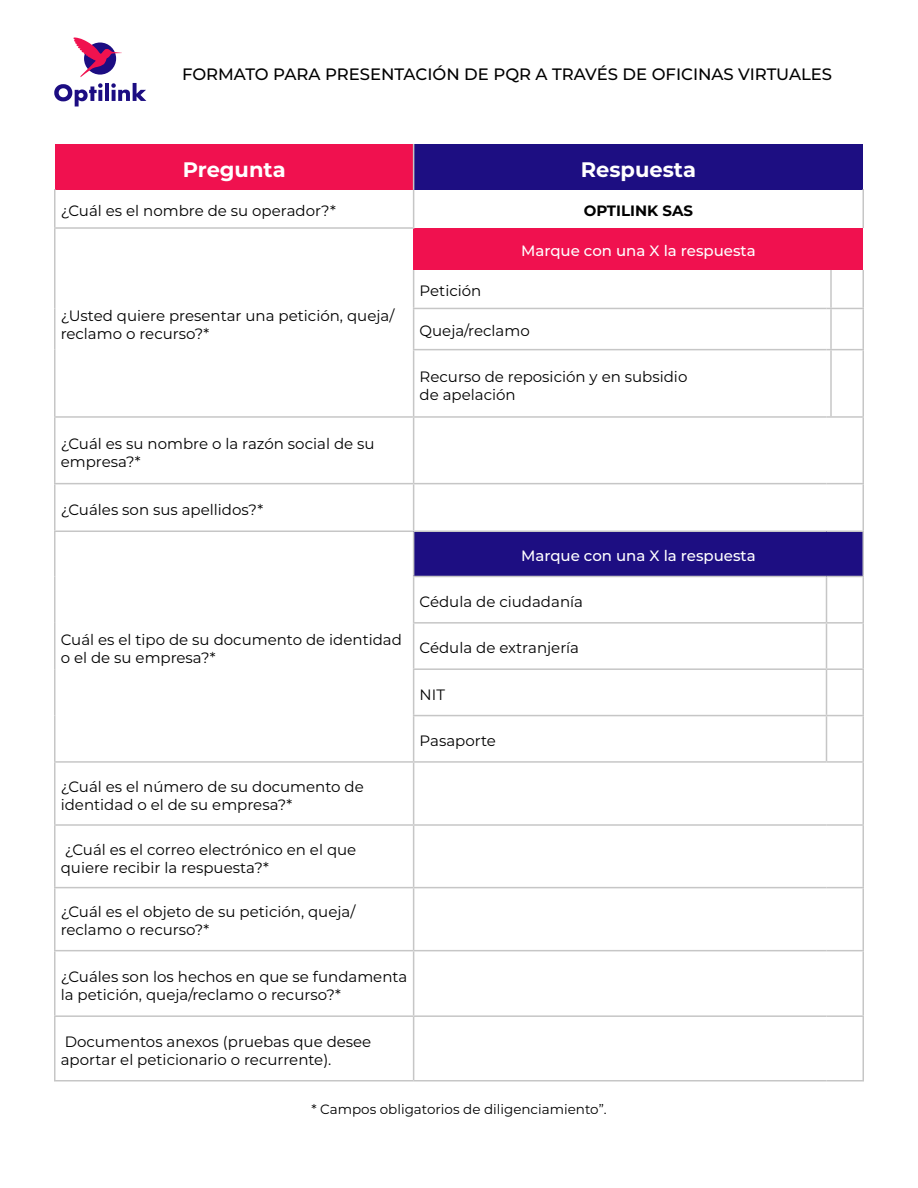
<style>
.page{position:relative;width:918px;height:1188px;background:#fff}
.page>*{position:absolute;margin:0;border:0;box-sizing:border-box;transform-origin:0 0}
.t1{font:700 21px "Montserrat";color:#fff}
.t2{font:500 16.5px "Montserrat";color:#000}
.t3{font:15px/18px "Montserrat";color:#000}
.t4{font:500 15px "Montserrat";color:#fff}
.t5{font:700 15px "Montserrat";color:#000}
.t6{font:13.5px "Montserrat";color:#000}
</style>
<div class="page">
<div style="left:55px;top:144px;width:359px;height:45px;background:#f0114f"></div>
<div style="left:414px;top:144px;width:449px;height:45px;background:#1d0e82"></div>
<div style="left:414px;top:228px;width:449px;height:42px;background:#f0114f"></div>
<div style="left:414px;top:531px;width:449px;height:45px;background:#1d0e82"></div>
<hr style="left:413px;top:144px;width:1px;height:45px;background:#c6c6c6">
<hr style="left:54px;top:189px;width:2px;height:38px;background:#c6c6c6">
<hr style="left:413px;top:189px;width:1px;height:38px;background:#c6c6c6">
<hr style="left:862px;top:189px;width:2px;height:39px;background:#c6c6c6">
<hr style="left:54px;top:227px;width:360px;height:2px;background:#c6c6c6">
<hr style="left:54px;top:229px;width:2px;height:41px;background:#c6c6c6">
<hr style="left:54px;top:270px;width:2px;height:38px;background:#c6c6c6">
<hr style="left:54px;top:308px;width:2px;height:42px;background:#c6c6c6">
<hr style="left:54px;top:350px;width:2px;height:66px;background:#c6c6c6">
<hr style="left:54px;top:416px;width:359px;height:2px;background:#c6c6c6">
<hr style="left:54px;top:418px;width:2px;height:65px;background:#c6c6c6">
<hr style="left:413px;top:418px;width:1px;height:65px;background:#c6c6c6">
<hr style="left:862px;top:418px;width:2px;height:65px;background:#c6c6c6">
<hr style="left:54px;top:483px;width:360px;height:1px;background:#c6c6c6">
<hr style="left:54px;top:484px;width:2px;height:47px;background:#c6c6c6">
<hr style="left:414px;top:483px;width:413px;height:1px;background:#c6c6c6">
<hr style="left:413px;top:484px;width:1px;height:47px;background:#c6c6c6">
<hr style="left:831px;top:483px;width:33px;height:1px;background:#c6c6c6">
<hr style="left:862px;top:484px;width:2px;height:47px;background:#c6c6c6">
<hr style="left:54px;top:531px;width:360px;height:1px;background:#c6c6c6">
<hr style="left:54px;top:532px;width:2px;height:44px;background:#c6c6c6">
<hr style="left:414px;top:531px;width:413px;height:1px;background:#c6c6c6">
<hr style="left:413px;top:532px;width:1px;height:44px;background:#c6c6c6">
<hr style="left:831px;top:531px;width:33px;height:1px;background:#c6c6c6">
<hr style="left:862px;top:532px;width:2px;height:44px;background:#c6c6c6">
<hr style="left:54px;top:576px;width:2px;height:47px;background:#c6c6c6">
<hr style="left:413px;top:576px;width:414px;height:1px;background:#c6c6c6">
<hr style="left:413px;top:577px;width:1px;height:45px;background:#c6c6c6">
<hr style="left:826px;top:577px;width:1px;height:45px;background:#c6c6c6">
<hr style="left:831px;top:576px;width:33px;height:1px;background:#c6c6c6">
<hr style="left:862px;top:577px;width:2px;height:45px;background:#c6c6c6">
<hr style="left:54px;top:623px;width:2px;height:46px;background:#c6c6c6">
<hr style="left:413px;top:622px;width:414px;height:2px;background:#c6c6c6">
<hr style="left:413px;top:624px;width:1px;height:44px;background:#c6c6c6">
<hr style="left:826px;top:624px;width:1px;height:44px;background:#c6c6c6">
<hr style="left:831px;top:622px;width:33px;height:2px;background:#c6c6c6">
<hr style="left:862px;top:624px;width:2px;height:44px;background:#c6c6c6">
<hr style="left:54px;top:669px;width:2px;height:47px;background:#c6c6c6">
<hr style="left:413px;top:668px;width:414px;height:2px;background:#c6c6c6">
<hr style="left:413px;top:670px;width:1px;height:45px;background:#c6c6c6">
<hr style="left:826px;top:670px;width:1px;height:45px;background:#c6c6c6">
<hr style="left:831px;top:668px;width:33px;height:2px;background:#c6c6c6">
<hr style="left:862px;top:670px;width:2px;height:45px;background:#c6c6c6">
<hr style="left:54px;top:716px;width:2px;height:45px;background:#c6c6c6">
<hr style="left:413px;top:715px;width:414px;height:1px;background:#c6c6c6">
<hr style="left:413px;top:716px;width:1px;height:45px;background:#c6c6c6">
<hr style="left:826px;top:716px;width:1px;height:45px;background:#c6c6c6">
<hr style="left:831px;top:715px;width:33px;height:1px;background:#c6c6c6">
<hr style="left:862px;top:716px;width:2px;height:45px;background:#c6c6c6">
<hr style="left:54px;top:761px;width:360px;height:2px;background:#c6c6c6">
<hr style="left:54px;top:763px;width:2px;height:61px;background:#c6c6c6">
<hr style="left:414px;top:761px;width:413px;height:2px;background:#c6c6c6">
<hr style="left:413px;top:763px;width:1px;height:61px;background:#c6c6c6">
<hr style="left:831px;top:761px;width:33px;height:2px;background:#c6c6c6">
<hr style="left:862px;top:763px;width:2px;height:61px;background:#c6c6c6">
<hr style="left:54px;top:824px;width:360px;height:2px;background:#c6c6c6">
<hr style="left:54px;top:826px;width:2px;height:61px;background:#c6c6c6">
<hr style="left:414px;top:824px;width:413px;height:2px;background:#c6c6c6">
<hr style="left:413px;top:826px;width:1px;height:61px;background:#c6c6c6">
<hr style="left:831px;top:824px;width:33px;height:2px;background:#c6c6c6">
<hr style="left:862px;top:826px;width:2px;height:61px;background:#c6c6c6">
<hr style="left:54px;top:887px;width:360px;height:1px;background:#c6c6c6">
<hr style="left:54px;top:888px;width:2px;height:62px;background:#c6c6c6">
<hr style="left:414px;top:887px;width:413px;height:1px;background:#c6c6c6">
<hr style="left:413px;top:888px;width:1px;height:62px;background:#c6c6c6">
<hr style="left:831px;top:887px;width:33px;height:1px;background:#c6c6c6">
<hr style="left:862px;top:888px;width:2px;height:62px;background:#c6c6c6">
<hr style="left:54px;top:950px;width:360px;height:1px;background:#c6c6c6">
<hr style="left:54px;top:951px;width:2px;height:64px;background:#c6c6c6">
<hr style="left:414px;top:950px;width:413px;height:1px;background:#c6c6c6">
<hr style="left:413px;top:951px;width:1px;height:64px;background:#c6c6c6">
<hr style="left:831px;top:950px;width:33px;height:1px;background:#c6c6c6">
<hr style="left:862px;top:951px;width:2px;height:64px;background:#c6c6c6">
<hr style="left:54px;top:1015px;width:360px;height:2px;background:#c6c6c6">
<hr style="left:54px;top:1017px;width:2px;height:63px;background:#c6c6c6">
<hr style="left:414px;top:1015px;width:413px;height:2px;background:#c6c6c6">
<hr style="left:413px;top:1017px;width:1px;height:63px;background:#c6c6c6">
<hr style="left:831px;top:1015px;width:33px;height:2px;background:#c6c6c6">
<hr style="left:862px;top:1017px;width:2px;height:63px;background:#c6c6c6">
<hr style="left:54px;top:1080px;width:360px;height:2px;background:#c6c6c6">
<hr style="left:414px;top:1080px;width:413px;height:2px;background:#c6c6c6">
<hr style="left:831px;top:1080px;width:33px;height:2px;background:#c6c6c6">
<hr style="left:413px;top:270px;width:1px;height:38px;background:#c6c6c6">
<hr style="left:830px;top:270px;width:2px;height:38px;background:#c6c6c6">
<hr style="left:862px;top:270px;width:2px;height:38px;background:#c6c6c6">
<hr style="left:413px;top:308px;width:414px;height:1px;background:#c6c6c6">
<hr style="left:413px;top:309px;width:1px;height:40px;background:#c6c6c6">
<hr style="left:831px;top:308px;width:33px;height:1px;background:#c6c6c6">
<hr style="left:830px;top:309px;width:2px;height:40px;background:#c6c6c6">
<hr style="left:862px;top:309px;width:2px;height:40px;background:#c6c6c6">
<hr style="left:413px;top:349px;width:414px;height:1px;background:#c6c6c6">
<hr style="left:413px;top:350px;width:1px;height:66px;background:#c6c6c6">
<hr style="left:831px;top:349px;width:33px;height:1px;background:#c6c6c6">
<hr style="left:830px;top:350px;width:2px;height:66px;background:#c6c6c6">
<hr style="left:862px;top:350px;width:2px;height:66px;background:#c6c6c6">
<hr style="left:413px;top:416px;width:414px;height:2px;background:#c6c6c6">
<hr style="left:831px;top:416px;width:33px;height:2px;background:#c6c6c6">
<svg style="left:54px;top:83px;width:49px;height:23px"></svg>
<hr style="left:105px;top:83px;width:4px;height:18px;background:#1c0d82">
<svg style="left:111px;top:83px;width:35px;height:18px"></svg>
<svg style="left:73px;top:37px;width:49px;height:40px"></svg>
<p class="t2" style="left:182px;top:63px;width:652px">FORMATO PARA PRESENTACIÓN DE PQR A TRAVÉS DE OFICINAS VIRTUALES</p>
<h1 class="t1" style="left:183px;top:154px;width:105px">Pregunta</h1>
<h1 class="t1" style="left:581px;top:154px;width:117px">Respuesta</h1>
<p class="t3" style="left:61px;top:201px;width:277px">¿Cuál es el nombre de su operador?*</p>
<p class="t5" style="left:584px;top:200px;width:111px">OPTILINK SAS</p>
<p class="t3" style="left:61px;top:306px;width:335px">¿Usted quiere presentar una petición, queja/ reclamo o recurso?*</p>
<p class="t3" style="left:61px;top:434px;width:315px">¿Cuál es su nombre o la razón social de su empresa?*</p>
<p class="t3" style="left:61px;top:500px;width:204px">¿Cuáles son sus apellidos?*</p>
<p class="t3" style="left:61px;top:630px;width:343px">Cuál es el tipo de su documento de identidad o el de su empresa?*</p>
<p class="t4" style="left:521px;top:240px;width:236px">Marque con una X la respuesta</p>
<p class="t3" style="left:420px;top:282px;width:63px">Petición</p>
<p class="t3" style="left:420px;top:321px;width:112px">Queja/reclamo</p>
<p class="t3" style="left:420px;top:367px;width:269px">Recurso de reposición y en subsidio de apelación</p>
<p class="t4" style="left:521px;top:545px;width:236px">Marque con una X la respuesta</p>
<p class="t3" style="left:420px;top:592px;width:165px">Cédula de ciudadanía</p>
<p class="t3" style="left:420px;top:638px;width:161px">Cédula de extranjería</p>
<p class="t3" style="left:420px;top:685px;width:27px">NIT</p>
<p class="t3" style="left:420px;top:731px;width:78px">Pasaporte</p>
<p class="t3" style="left:61px;top:777px;width:305px">¿Cuál es el número de su documento de identidad o el de su empresa?*</p>
<p class="t3" style="left:61px;top:840px;width:297px">¿Cuál es el correo electrónico en el que quiere recibir la respuesta?*</p>
<p class="t3" style="left:61px;top:903px;width:296px">¿Cuál es el objeto de su petición, queja/ reclamo o recurso?*</p>
<p class="t3" style="left:61px;top:967px;width:348px">¿Cuáles son los hechos en que se fundamenta la petición, queja/reclamo o recurso?*</p>
<p class="t3" style="left:61px;top:1032px;width:312px">Documentos anexos (pruebas que desee aportar el peticionario o recurrente).</p>
<p class="t6" style="left:311px;top:1100px;width:297px">* Campos obligatorios de diligenciamiento”.</p>
</div>
